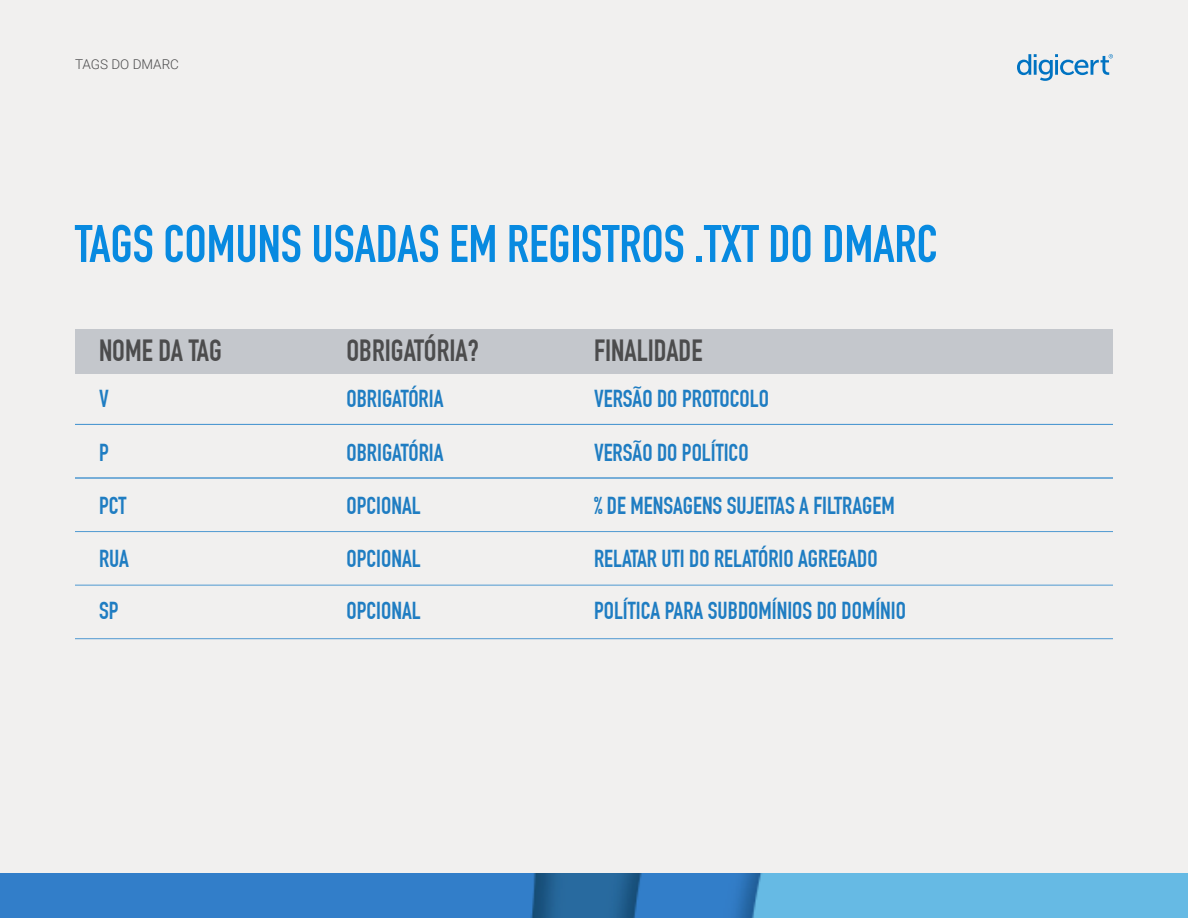
<style>
.page{position:relative;width:1188px;height:918px;background:#f1f0ef}
.page>*{position:absolute;margin:0;border:0;box-sizing:border-box;transform-origin:0 0}
.t1{font:700 51.9px "DIN Condensed";color:#088ae0}
.H4B_-_12_Auto_0__017{font:700 30px "DIN Condensed";color:#4c4c4d}
.H4B_-_12_Auto_0__017-2{font:700 24px "DIN Condensed";color:#1f7dc2}
.P3_Page_Numbers_Doc{font:300 13.5px "Roboto";color:#4c4c4d}
.s1{font-style:inherit}
</style>
<div class="page">
<svg style="left:1017px;top:54px;width:96px;height:27px"></svg>
<img style="left:0;top:873px;width:1188px;height:45px">
<div style="left:75px;top:329px;width:1038px;height:45px;background:#c4c7cc"></div>
<hr style="left:75px;top:424px;width:1038px;height:1px;background:#4f99d1">
<hr style="left:75px;top:478px;width:1038px;height:1px;background:#4f99d1">
<hr style="left:75px;top:531px;width:1038px;height:1px;background:#4f99d1">
<hr style="left:75px;top:585px;width:1038px;height:1px;background:#4f99d1">
<hr style="left:75px;top:638px;width:1038px;height:1px;background:#4f99d1">
<p class="P3_Page_Numbers_Doc" style="left:75px;top:55px;width:106px">TAGS DO DMARC</p>
<p class="t1" style="left:75px;top:213px;width:864px">TAGS COMUNS USADAS EM REGISTROS .TXT DO DMARC</p>
<p class="H4B_-_12_Auto_0__017" style="left:99px;top:333px;width:124px">NOME DA TAG</p>
<p class="H4B_-_12_Auto_0__017" style="left:346px;top:333px;width:134px">OBRIGATÓRIA?</p>
<p class="H4B_-_12_Auto_0__017" style="left:594px;top:333px;width:110px">FINALIDADE</p>
<p class="H4B_-_12_Auto_0__017-2" style="left:99px;top:385px;width:11px">V</p>
<p class="H4B_-_12_Auto_0__017-2" style="left:347px;top:385px;width:99px">OBRIGATÓRIA</p>
<p class="H4B_-_12_Auto_0__017-2" style="left:594px;top:385px;width:176px">VERSÃO DO PROTOCOLO</p>
<p class="H4B_-_12_Auto_0__017-2" style="left:99px;top:438px;width:11px">P</p>
<p class="H4B_-_12_Auto_0__017-2" style="left:347px;top:438px;width:99px">OBRIGATÓRIA</p>
<p class="H4B_-_12_Auto_0__017-2" style="left:594px;top:438px;width:156px">VERSÃO DO <span class="s1">POLÍTICO</span></p>
<p class="H4B_-_12_Auto_0__017-2" style="left:99px;top:492px;width:29px">PCT</p>
<p class="H4B_-_12_Auto_0__017-2" style="left:347px;top:492px;width:76px">OPCIONAL</p>
<p class="H4B_-_12_Auto_0__017-2" style="left:594px;top:492px;width:302px">% DE MENSAGENS SUJEITAS A FILTRAGEM</p>
<p class="H4B_-_12_Auto_0__017-2" style="left:99px;top:545px;width:31px">RUA</p>
<p class="H4B_-_12_Auto_0__017-2" style="left:347px;top:545px;width:76px">OPCIONAL</p>
<p class="H4B_-_12_Auto_0__017-2" style="left:594px;top:545px;width:285px">RELATAR UTI DO RELATÓRIO AGREGADO</p>
<p class="H4B_-_12_Auto_0__017-2" style="left:99px;top:597px;width:21px">SP</p>
<p class="H4B_-_12_Auto_0__017-2" style="left:347px;top:597px;width:76px">OPCIONAL</p>
<p class="H4B_-_12_Auto_0__017-2" style="left:594px;top:597px;width:313px">POLÍTICA PARA SUBDOMÍNIOS DO DOMÍNIO</p>
</div>
